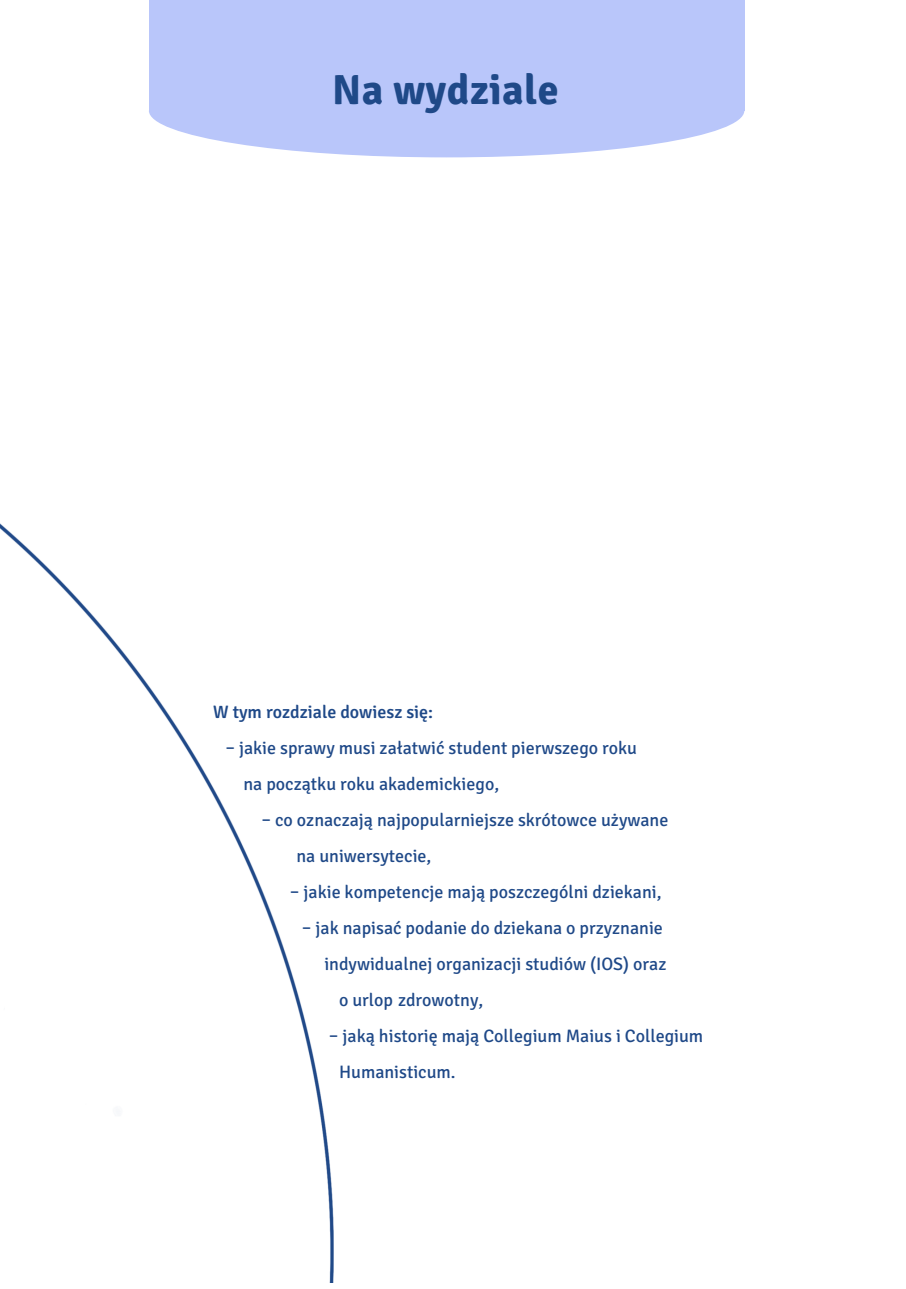
<style>
.page{position:relative;width:906px;height:1289px;background:#fff}
.page>*{position:absolute;margin:0;border:0;box-sizing:border-box;transform-origin:0 0}
.t1{font:700 42px "Signika";letter-spacing:.01em;color:#1f4988}
.t2{font:18px/36px "Signika";color:#1f4988}
.t3{font:500 18px "Signika";color:#1f4988}
</style>
<div class="page">
<div style="left:149px;top:0;width:595px;height:111px;background:#b9c6fa"></div>
<svg style="left:149px;top:111px;width:595px;height:46px"></svg>
<h1 class="t1" style="left:332px;top:64px;width:228px">Na wydziale</h1>
<p class="t3" style="left:213px;top:701px;width:221px">W tym rozdziale dowiesz się:</p>
<p class="t2" style="left:243px;top:730px;width:395px;text-indent:-18px">‒ jakie sprawy musi załatwić student pierwszego roku na początku roku akademickiego,</p>
<p class="t2" style="left:261px;top:802px;width:408px">‒ co oznaczają najpopularniejsze skrótowce używane</p>
<p class="t2" style="left:296px;top:838px;width:136px">na uniwersytecie,</p>
<p class="t2" style="left:290px;top:874px;width:373px">‒ jakie kompetencje mają poszczególni dziekani,</p>
<p class="t2" style="left:302px;top:910px;width:362px">‒ jak napisać podanie do dziekana o przyznanie</p>
<p class="t2" style="left:324px;top:946px;width:343px">indywidualnej organizacji studiów (IOS) oraz</p>
<p class="t2" style="left:339px;top:982px;width:146px">o urlop zdrowotny,</p>
<p class="t2" style="left:329px;top:1018px;width:376px">‒ jaką historię mają Collegium Maius i Collegium</p>
<p class="t2" style="left:339px;top:1054px;width:118px">Humanisticum.</p>
</div>
